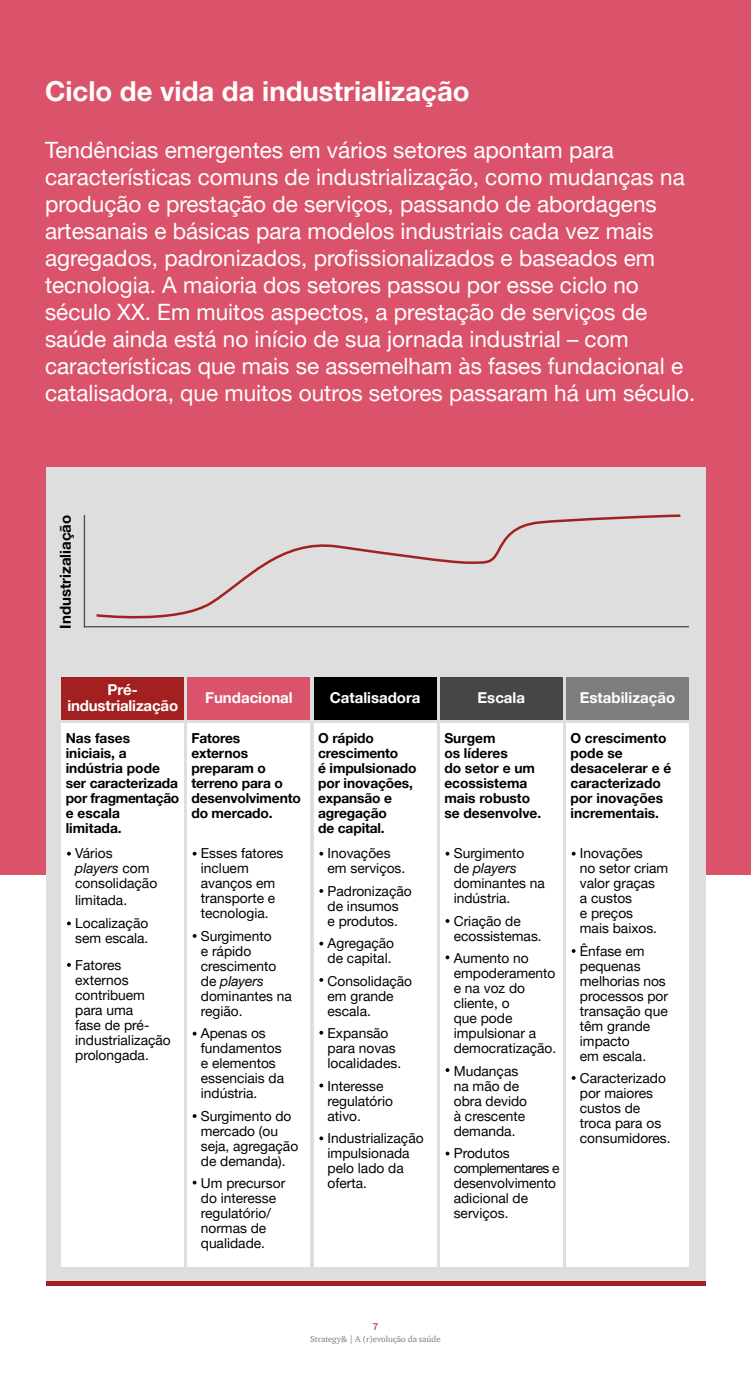
<style>
.page{position:relative;width:751px;height:1375px;background:#fff}
.page>*{position:absolute;margin:0;border:0;box-sizing:border-box;transform-origin:0 0}
.t1{font:700 27.5px "Helvetica Neue LT Pro";color:#fff}
.t2{font:22.5px/27px "Helvetica Neue LT Pro";color:#fff}
.t3{font:700 15px/16.2px "Helvetica Neue LT Pro";color:#fff;text-align:center}
.t4{font:700 15px "Helvetica Neue LT Pro";color:#000101}
.t5{font:13.75px/15px "Helvetica Neue LT Pro";color:#000101}
.t6{font:700 13.75px/15px "Helvetica Neue LT Pro";letter-spacing:-.01em;color:#000101}
.t7{font:700 10px "Helvetica Neue LT Pro";color:#db536a}
.t8{font:8.75px "ITC Charter Com";letter-spacing:-.01em;color:#7d7d7d}
.s1{font-style:italic}
</style>
<div class="page">
<div style="left:0;top:0;width:750px;height:874px;background:#db536a"></div>
<div style="left:46px;top:468px;width:658px;height:813px;background:#dedede"></div>
<svg style="left:96px;top:514px;width:585px;height:105px"></svg>
<hr style="left:84px;top:515px;width:1px;height:112px;background:#464646">
<hr style="left:84px;top:626px;width:604px;height:1px;background:#464646">
<div style="left:61px;top:677px;width:123px;height:42px;background:#a32020"></div>
<div style="left:61px;top:723px;width:123px;height:544px;background:#fff"></div>
<div style="left:314px;top:723px;width:122px;height:544px;background:#fff"></div>
<div style="left:187px;top:723px;width:123px;height:544px;background:#fff"></div>
<div style="left:440px;top:723px;width:122px;height:544px;background:#fff"></div>
<div style="left:565px;top:723px;width:123px;height:544px;background:#fff"></div>
<div style="left:313px;top:677px;width:123px;height:42px;background:#000"></div>
<div style="left:187px;top:677px;width:123px;height:42px;background:#db536a"></div>
<div style="left:439px;top:677px;width:123px;height:42px;background:#464646"></div>
<div style="left:565px;top:677px;width:123px;height:42px;background:#7d7d7d"></div>
<svg style="left:67px;top:852px;width:4px;height:4px"></svg>
<svg style="left:571px;top:852px;width:4px;height:4px"></svg>
<svg style="left:445px;top:852px;width:4px;height:4px"></svg>
<svg style="left:192px;top:852px;width:4px;height:4px"></svg>
<svg style="left:319px;top:852px;width:4px;height:4px"></svg>
<svg style="left:67px;top:922px;width:4px;height:3px"></svg>
<svg style="left:571px;top:949px;width:4px;height:4px"></svg>
<svg style="left:445px;top:919px;width:4px;height:4px"></svg>
<svg style="left:192px;top:934px;width:4px;height:4px"></svg>
<svg style="left:319px;top:889px;width:4px;height:4px"></svg>
<svg style="left:67px;top:963px;width:4px;height:4px"></svg>
<svg style="left:571px;top:1076px;width:4px;height:4px"></svg>
<svg style="left:445px;top:955px;width:4px;height:4px"></svg>
<svg style="left:445px;top:1068px;width:4px;height:4px"></svg>
<svg style="left:445px;top:1152px;width:4px;height:3px"></svg>
<svg style="left:192px;top:1032px;width:4px;height:4px"></svg>
<svg style="left:319px;top:942px;width:4px;height:4px"></svg>
<svg style="left:192px;top:1114px;width:4px;height:4px"></svg>
<svg style="left:319px;top:978px;width:4px;height:4px"></svg>
<svg style="left:192px;top:1181px;width:4px;height:4px"></svg>
<svg style="left:319px;top:1031px;width:4px;height:4px"></svg>
<svg style="left:319px;top:1084px;width:4px;height:3px"></svg>
<svg style="left:319px;top:1136px;width:4px;height:4px"></svg>
<hr style="left:46px;top:1281px;width:658px;height:4px;background:#a32020">
<h1 class="t1" style="left:45px;top:74px;width:426px">Ciclo de vida da industrialização</h1>
<p class="t2" style="left:45px;top:135px;width:651px">Tendências emergentes em vários setores apontam para características comuns de industrialização, como mudanças na produção e prestação de serviços, passando de abordagens artesanais e básicas para modelos industriais cada vez mais agregados, padronizados, profissionalizados e baseados em tecnologia. A maioria dos setores passou por esse ciclo no século XX. Em muitos aspectos, a prestação de serviços de saúde ainda está no início de sua jornada industrial – com características que mais se assemelham às fases fundacional e catalisadora, que muitos outros setores passaram há um século.</p>
<p class="t4" style="left:56px;top:629px;width:115px;rotate:-90deg">Industrizaliação</p>
<p class="t3" style="left:67px;top:681px;width:112px">Pré&shy;industrialização</p>
<p class="t6" style="left:66px;top:731px;width:115px">Nas fases iniciais, a indústria pode ser caracterizada por fragmentação e escala limitada.</p>
<p class="t6" style="left:570px;top:731px;width:102px">O crescimento pode se desacelerar e é caracterizado por inovações incrementais.</p>
<p class="t3" style="left:205px;top:689px;width:89px">Fundacional</p>
<p class="t3" style="left:329px;top:689px;width:92px">Catalisadora</p>
<p class="t3" style="left:477px;top:689px;width:49px">Escala</p>
<p class="t3" style="left:579px;top:689px;width:97px">Estabilização</p>
<p class="t6" style="left:191px;top:731px;width:111px">Fatores<br>externos preparam o terreno para o desenvolvimento do mercado.</p>
<p class="t6" style="left:318px;top:731px;width:100px">O rápido crescimento<br>é impulsionado por inovações, expansão e agregação<br>de capital.</p>
<p class="t6" style="left:444px;top:731px;width:98px">Surgem<br>os líderes<br>do setor e um ecossistema mais robusto se desenvolve.</p>
<p class="t5" style="left:75px;top:846px;width:83px">Vários <span class="s1">players</span> com consolidação</p>
<p class="t5" style="left:75px;top:888px;width:75px;line-height:23.8px">limitada.<br>Localização</p>
<p class="t5" style="left:75px;top:925px;width:75px;line-height:26.2px">sem escala.<br>Fatores</p>
<p class="t5" style="left:75px;top:972px;width:97px">externos contribuem para uma<br>fase de pré&shy;industrialização prolongada.</p>
<p class="t5" style="left:201px;top:846px;width:84px">Esses fatores incluem avanços em transporte e tecnologia.</p>
<p class="t5" style="left:201px;top:928px;width:92px">Surgimento<br>e rápido crescimento de <span class="s1">players </span>dominantes na região.</p>
<p class="t5" style="left:201px;top:1026px;width:85px">Apenas os fundamentos e elementos essenciais da indústria.</p>
<p class="t5" style="left:201px;top:1108px;width:99px">Surgimento do mercado (ou seja, agregação de demanda).</p>
<p class="t5" style="left:201px;top:1176px;width:86px">Um precursor do interesse regulatório/ normas de qualidade.</p>
<p class="t5" style="left:327px;top:846px;width:79px">Inovações em serviços.</p>
<p class="t5" style="left:327px;top:883px;width:86px">Padronização de insumos<br>e produtos.</p>
<p class="t5" style="left:327px;top:936px;width:68px">Agregação de capital.</p>
<p class="t5" style="left:327px;top:973px;width:86px">Consolidação em grande escala.</p>
<p class="t5" style="left:327px;top:1026px;width:75px">Expansão para novas localidades.</p>
<p class="t5" style="left:327px;top:1078px;width:67px">Interesse regulatório ativo.</p>
<p class="t5" style="left:327px;top:1131px;width:97px">Industrialização impulsionada pelo lado da oferta.</p>
<p class="t5" style="left:453px;top:846px;width:92px">Surgimento<br>de <span class="s1">players </span>dominantes na indústria.</p>
<p class="t5" style="left:453px;top:913px;width:89px">Criação de ecossistemas.</p>
<p class="t5" style="left:453px;top:951px;width:104px">Aumento no empoderamento e na voz do cliente, o<br>que pode impulsionar a democratização.</p>
<p class="t5" style="left:453px;top:1063px;width:75px">Mudanças na mão de obra devido à crescente demanda.</p>
<p class="t5" style="left:453px;top:1146px;width:107px">Produtos complementares e desenvolvimento adicional de serviços.</p>
<p class="t5" style="left:579px;top:846px;width:90px">Inovações<br>no setor criam valor graças<br>a custos<br>e preços<br>mais baixos.</p>
<p class="t5" style="left:579px;top:943px;width:90px">Ênfase em pequenas melhorias nos processos por transação que têm grande impacto<br>em escala.</p>
<p class="t5" style="left:579px;top:1071px;width:92px">Caracterizado por maiores custos de troca para os consumidores.</p>
<p class="t7" style="left:372px;top:1320px;width:7px">7</p>
<p class="t8" style="left:310px;top:1334px;width:132px">Strategy&amp; | A (r)evolução da saúde</p>
</div>
